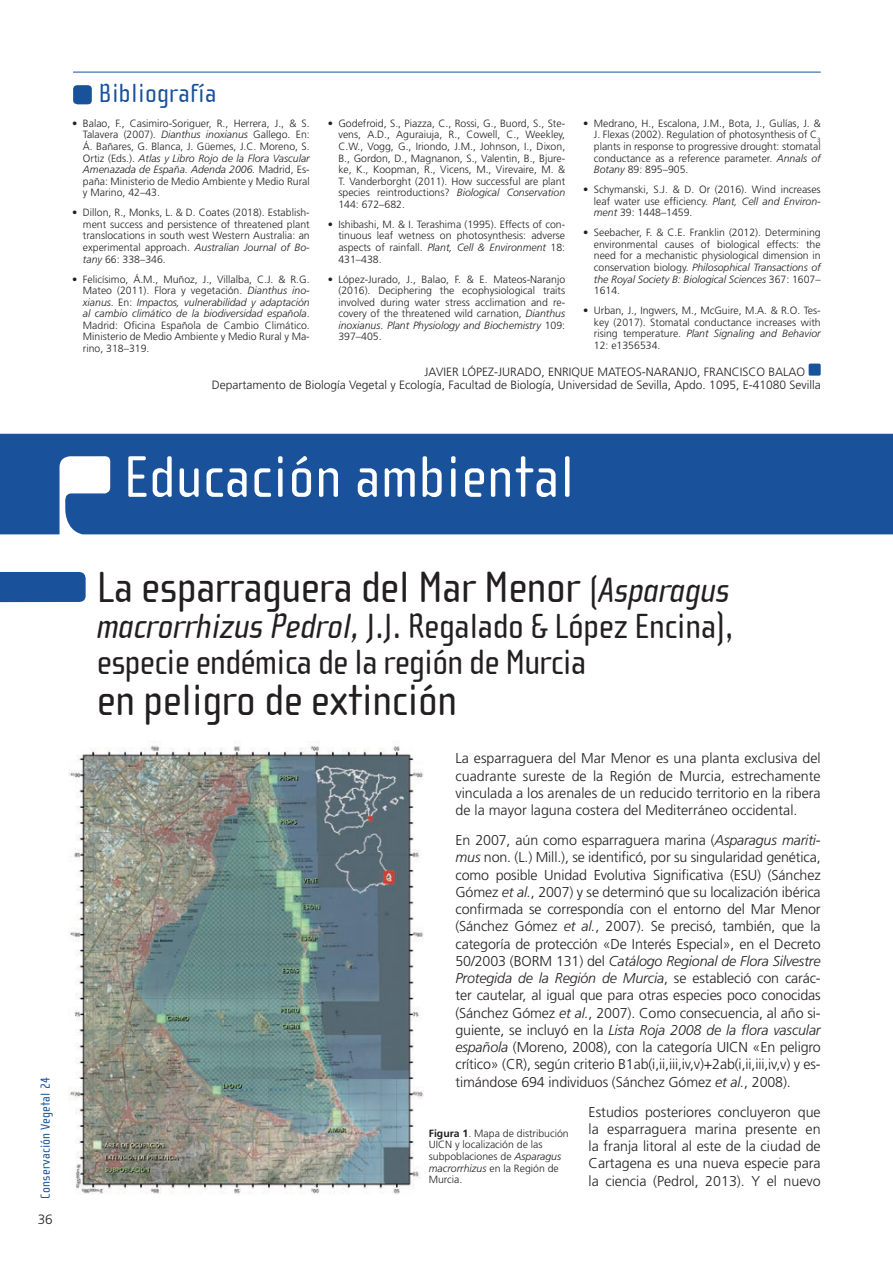
<style>
.page{position:relative;width:893px;height:1263px;background:#fff}
.page>*{position:absolute;margin:0;border:0;box-sizing:border-box;transform-origin:0 0}
.t1{font:60px "Cholla Sans";letter-spacing:.01em;color:#fff}
.t2{font:45px "Cholla Sans";letter-spacing:-.01em;color:#231f20}
.t3{font:36px/36px "Cholla Sans";letter-spacing:-.02em;color:#231f20}
.t4{font:27px "Cholla Sans";letter-spacing:.01em;color:#19529b}
.t5{font:300 14.25px/17.2px "Frutiger";color:#231f20;text-align:justify}
.t6{font:13.5px "Cholla Sans";letter-spacing:.01em;color:#19529b}
.t7{font:300 13.5px "Frutiger";color:#231f20}
.FIRMA_ARTÍCULOS{font:300 12px "Frutiger";color:#231f20}
.BIBLIOGRAFÍA{font:300 10.5px/11.6px "Frutiger";color:#231f20;text-align:justify}
.s1{font-style:italic}
.s2{font-size:36px}
.s3{font-style:italic;font-size:36px}
.s4{font-weight:700}
</style>
<div class="page">
<div style="left:808px;top:364px;width:13px;height:12px;background:#19529b;border-radius:2px"></div>
<hr style="left:73px;top:72px;width:748px;height:1px;background:#19529b">
<svg style="left:73px;top:85px;width:19px;height:20px"></svg>
<div style="left:0;top:434px;width:893px;height:100px;background:#19529b"></div>
<div style="left:0;top:572px;width:86px;height:30px;background:#19529b"></div>
<img style="left:69px;top:740px;width:355px;height:455px">
<p class="t4" style="left:99px;top:78px;width:119px">Bibliografía</p>
<p class="BIBLIOGRAFÍA" style="left:83px;top:118px;width:228px;text-indent:-11px">• Balao, F., Casimiro-Soriguer, R., Herrera, J., &amp; S.<br>Talavera (2007). <span class="s1">Dianthus inoxianus</span> Gallego. En:<br>Á. Bañares, G. Blanca, J. Güemes, J.C. Moreno, S.<br>Ortiz (Eds.). <span class="s1">Atlas y Libro Rojo de la Flora Vascular Amenazada de España. Adenda 2006.</span> Madrid, Es&shy;paña: Ministerio de Medio Ambiente y Medio Rural y Marino, 42–43.</p>
<p class="BIBLIOGRAFÍA" style="left:83px;top:207px;width:228px;text-indent:-11px">• Dillon, R., Monks, L. &amp; D. Coates (2018). Establish&shy;ment success and persistence of threatened plant translocations in south west Western Australia: an experimental approach. <span class="s1">Australian Journal of Bo&shy;tany</span> 66: 338–346.</p>
<p class="BIBLIOGRAFÍA" style="left:83px;top:273px;width:228px;text-indent:-11px">• Felicísimo, Á.M., Muñoz, J., Villalba, C.J. &amp; R.G.<br>Mateo (2011). Flora y vegetación. <span class="s1">Dianthus ino&shy;xianus</span>. En: <span class="s1">Impactos, vulnerabilidad y adaptación al cambio climático de la biodiversidad española</span>.<br>Madrid: Oficina Española de Cambio Climático.<br>Ministerio de Medio Ambiente y Medio Rural y Ma&shy;rino, 318–319.</p>
<p class="BIBLIOGRAFÍA" style="left:338px;top:118px;width:228px;text-indent:-11px">• Godefroid, S., Piazza, C., Rossi, G., Buord, S., Ste&shy;vens, A.D., Aguraiuja, R., Cowell, C., Weekley, C.W., Vogg, G., Iriondo, J.M., Johnson, I., Dixon, B., Gordon, D., Magnanon, S., Valentin, B., Bjure&shy;ke, K., Koopman, R., Vicens, M., Virevaire, M. &amp; T. Vanderborght (2011). How successful are plant species reintroductions? <span class="s1">Biological Conservation </span>144: 672–682.</p>
<p class="BIBLIOGRAFÍA" style="left:338px;top:219px;width:228px;text-indent:-11px">• Ishibashi, M. &amp; I. Terashima (1995). Effects of con&shy;tinuous leaf wetness on photosynthesis: adverse aspects of rainfall. <span class="s1">Plant, Cell &amp; Environment</span> 18:<br>431–438.</p>
<p class="BIBLIOGRAFÍA" style="left:338px;top:273px;width:228px;text-indent:-11px">• López-Jurado, J., Balao, F. &amp; E. Mateos-Naranjo (2016). Deciphering the ecophysiological traits involved during water stress acclimation and re&shy;covery of the threatened wild carnation, <span class="s1">Dianthus inoxianus</span>. <span class="s1">Plant Physiology and Biochemistry</span> 109:<br>397–405.</p>
<p class="BIBLIOGRAFÍA" style="left:594px;top:118px;width:228px;text-indent:-11px">• Medrano, H., Escalona, J.M., Bota, J., Gulías, J. &amp; J. Flexas (2002). Regulation of photosynthesis of C<sub>3 </sub>plants in response to progressive drought: stomatal conductance as a reference parameter. <span class="s1">Annals of Botany</span> 89: 895–905.</p>
<p class="BIBLIOGRAFÍA" style="left:594px;top:184px;width:228px;text-indent:-11px">• Schymanski, S.J. &amp; D. Or (2016). Wind increases leaf water use efficiency. <span class="s1">Plant, Cell and Environ&shy;ment</span> 39: 1448–1459.</p>
<p class="BIBLIOGRAFÍA" style="left:594px;top:227px;width:228px;text-indent:-11px">• Seebacher, F. &amp; C.E. Franklin (2012). Determining environmental causes of biological effects: the need for a mechanistic physiological dimension in conservation biology. <span class="s1">Philosophical Transactions of the Royal Society B: Biological Sciences</span> 367: 1607– 1614.</p>
<p class="BIBLIOGRAFÍA" style="left:594px;top:305px;width:228px;text-indent:-11px">• Urban, J., Ingwers, M., McGuire, M.A. &amp; R.O. Tes&shy;key (2017). Stomatal conductance increases with rising temperature. <span class="s1">Plant Signaling and Behavior </span>12: e1356534.</p>
<p class="FIRMA_ARTÍCULOS" style="left:425px;top:365px;width:382px">JAVIER LÓPEZ-JURADO, ENRIQUE MATEOS-NARANJO, FRANCISCO BALAO</p>
<p class="FIRMA_ARTÍCULOS" style="left:212px;top:378px;width:610px">Departamento de Biología Vegetal y Ecología, Facultad de Biología, Universidad de Sevilla, Apdo. 1095, E-41080 Sevilla</p>
<p class="t1" style="left:124px;top:444px;width:452px">Educación ambiental</p>
<p class="t6" style="left:38px;top:1198px;width:123px;rotate:-90deg">Conservación Vegetal 24</p>
<p class="t7" style="left:38px;top:1212px;width:17px">36</p>
<p class="t2" style="left:97px;top:563px;width:635px">La esparraguera del Mar Menor <span class="s2">(</span><span class="s3">Asparagus</span></p>
<p class="t3" style="left:97px;top:609px;width:638px"><span class="s1">macrorrhizus Pedrol,</span> J.J. Regalado &amp; López Encina), especie endémica de la región de Murcia</p>
<p class="t2" style="left:97px;top:675px;width:362px">en peligro de extinción</p>
<p class="t5" style="left:455px;top:750px;width:367px">La esparraguera del Mar Menor es una planta exclusiva del cuadrante sureste de la Región de Murcia, estrechamente vinculada a los arenales de un reducido territorio en la ribera de la mayor laguna costera del Mediterráneo occidental.</p>
<p class="t5" style="left:455px;top:832px;width:367px">En 2007, aún como esparraguera marina (<span class="s1">Asparagus mariti&shy;mus</span> non. (L.) Mill.), se identificó, por su singularidad genética, como posible Unidad Evolutiva Significativa (ESU) (Sánchez Gómez <span class="s1">et al.</span>, 2007) y se determinó que su localización ibérica confirmada se correspondía con el entorno del Mar Menor (Sánchez Gómez <span class="s1">et al.</span>, 2007). Se precisó, también, que la categoría de protección «De Interés Especial», en el Decreto 50/2003 (BORM 131) del <span class="s1">Catálogo Regional de Flora Silvestre Protegida de la Región de Murcia</span>, se estableció con carác&shy;ter cautelar, al igual que para otras especies poco conocidas (Sánchez Gómez <span class="s1">et al.</span>, 2007). Como consecuencia, al año si&shy;guiente, se incluyó en la <span class="s1">Lista Roja 2008 de la flora vascular española</span> (Moreno, 2008), con la categoría UICN «En peligro crítico» (CR), según criterio B1ab(i,ii,iii,iv,v)+2ab(i,ii,iii,iv,v) y es&shy;timándose 694 individuos (Sánchez Gómez <span class="s1">et al.</span>, 2008).</p>
<p class="t5" style="left:589px;top:1103px;width:234px">Estudios posteriores concluyeron que la esparraguera marina presente en la franja litoral al este de la ciudad de Cartagena es una nueva especie para la ciencia (Pedrol, 2013). Y el nuevo</p>
<p class="BIBLIOGRAFÍA" style="left:429px;top:1128px;width:142px;text-align:left"><span class="s4">Figura 1</span>. Mapa de distribución<br>UICN y localización de las subpoblaciones de <span class="s1">Asparagus macrorrhizus</span> en la Región de<br>Murcia.</p>
</div>
